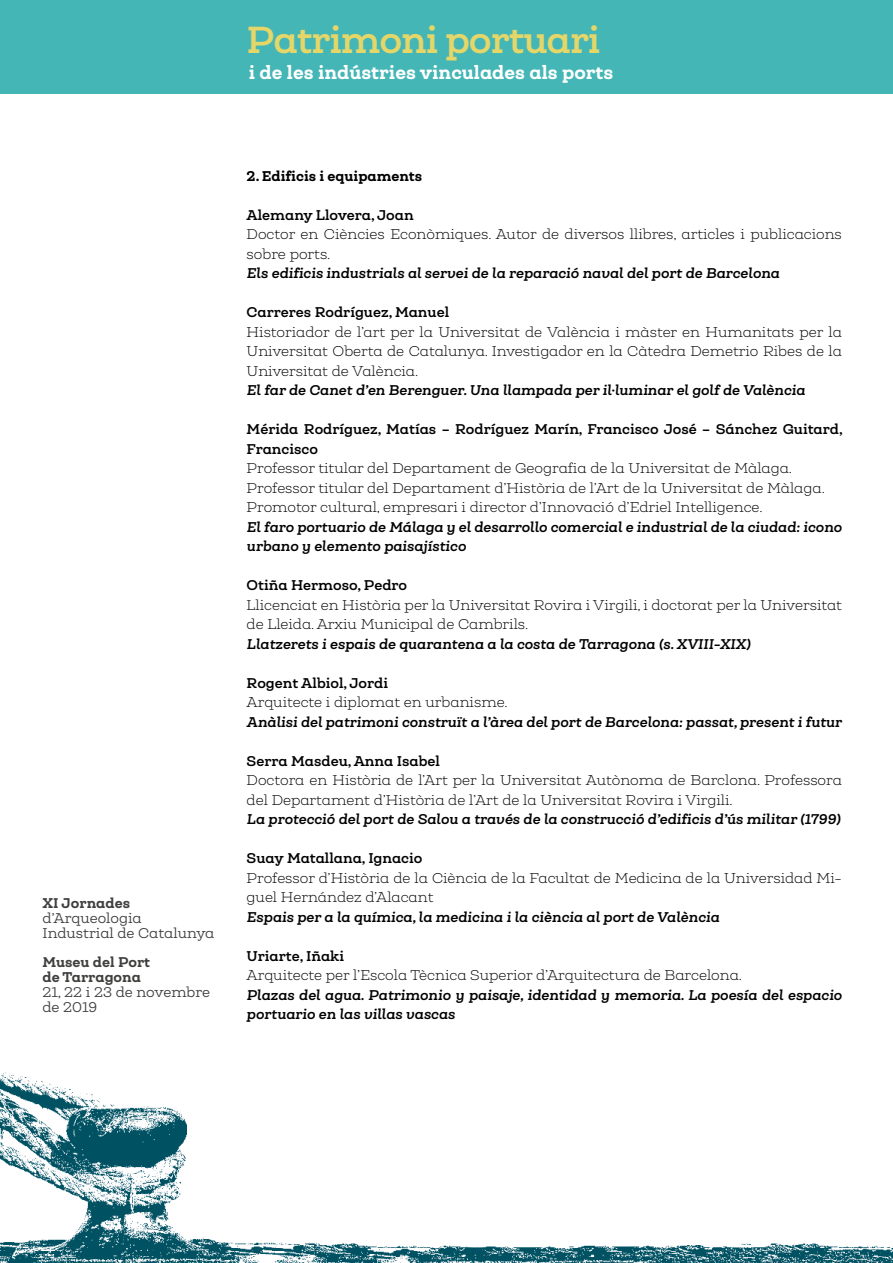
<style>
.page{position:relative;width:893px;height:1263px;background:#fff}
.page>*{position:absolute;margin:0;border:0;box-sizing:border-box;transform-origin:0 0}
.t1{font:700 36px "Queulat";letter-spacing:-.03em;color:#e4d669}
.t2{font:900 18px "Queulat";color:#fff}
.t3{font:300 13.5px/19.5px "Queulat";color:#000}
.t4{font:italic 700 13.5px/19.5px "Queulat";color:#000}
.t5{font:700 13.5px/19.5px "Queulat";color:#000}
.t6{font:13.5px/15px "Queulat";color:#3f3f3e}
.t7{font:900 13.5px/15px "Queulat";color:#3f3f3e}
.t8{font:900 13.5px "Queulat";color:#000}
</style>
<div class="page">
<img style="left:0;top:1072px;width:893px;height:191px">
<div style="left:0;top:0;width:893px;height:94px;background:#44b6b6"></div>
<h1 class="t1" style="left:247px;top:16px;width:355px">Patrimoni portuari</h1>
<h2 class="t2" style="left:249px;top:59px;width:366px">i de les indústries vinculades als ports</h2>
<p class="t7" style="left:43px;top:895px;width:89px">XI Jornades</p>
<p class="t6" style="left:43px;top:910px;width:173px">d’Arqueologia<br>Industrial de Catalunya</p>
<p class="t7" style="left:43px;top:955px;width:109px">Museu del Port de Tarragona</p>
<p class="t6" style="left:43px;top:984px;width:169px">21, 22 i 23 de novembre de 2019</p>
<p class="t8" style="left:247px;top:166px;width:177px">2. Edificis i equipaments</p>
<p class="t5" style="left:247px;top:205px;width:169px">Alemany Llovera, Joan</p>
<p class="t3" style="left:247px;top:224px;width:597px">Doctor en Ciències Econòmiques. Autor de diversos llibres, articles i publicacions sobre ports.</p>
<p class="t4" style="left:247px;top:263px;width:535px">Els edificis industrials al servei de la reparació naval del port de Barcelona</p>
<p class="t5" style="left:247px;top:302px;width:204px">Carreres Rodríguez, Manuel</p>
<p class="t3" style="left:247px;top:322px;width:597px;text-align:justify">Historiador de l’art per la Universitat de València i màster en Humanitats per la Universitat Oberta de Catalunya. Investigador en la Càtedra Demetrio Ribes de la Universitat de València.</p>
<p class="t4" style="left:247px;top:380px;width:560px">El far de Canet d’en Berenguer. Una llampada per il·luminar el golf de València</p>
<p class="t5" style="left:247px;top:419px;width:598px">Mérida Rodríguez, Matías – Rodríguez Marín, Francisco José – Sánchez Guitard,<br>Francisco</p>
<p class="t3" style="left:247px;top:458px;width:547px">Professor titular del Departament de Geografia de la Universitat de Màlaga.</p>
<p class="t3" style="left:247px;top:478px;width:580px">Professor titular del Departament d’Història de l’Art de la Universitat de Màlaga.</p>
<p class="t3" style="left:247px;top:497px;width:517px">Promotor cultural, empresari i director d’Innovació d’Edriel Intelligence.</p>
<p class="t4" style="left:247px;top:517px;width:597px">El faro portuario de Málaga y el desarrollo comercial e industrial de la ciudad: icono urbano y elemento paisajístico</p>
<p class="t5" style="left:247px;top:575px;width:162px">Otiña Hermoso, Pedro</p>
<p class="t3" style="left:247px;top:595px;width:597px">Llicenciat en Història per la Universitat Rovira i Virgili, i doctorat per la Universitat de Lleida. Arxiu Municipal de Cambrils.</p>
<p class="t4" style="left:247px;top:634px;width:505px">Llatzerets i espais de quarantena a la costa de Tarragona (s. XVIII-XIX)</p>
<p class="t5" style="left:247px;top:673px;width:143px">Rogent Albiol, Jordi</p>
<p class="t3" style="left:247px;top:692px;width:262px">Arquitecte i diplomat en urbanisme.</p>
<p class="t4" style="left:247px;top:712px;width:597px">Anàlisi del patrimoni construït a l’àrea del port de Barcelona: passat, present i futur</p>
<p class="t5" style="left:247px;top:751px;width:195px">Serra Masdeu, Anna Isabel</p>
<p class="t3" style="left:247px;top:770px;width:597px">Doctora en Història de l’Art per la Universitat Autònoma de Barclona. Professora del Departament d’Història de l’Art de la Universitat Rovira i Virgili.</p>
<p class="t4" style="left:247px;top:809px;width:595px">La protecció del port de Salou a través de la construcció d’edificis d’ús militar (1799)</p>
<p class="t5" style="left:247px;top:848px;width:177px">Suay Matallana, Ignacio</p>
<p class="t3" style="left:247px;top:868px;width:597px">Professor d’Història de la Ciència de la Facultat de Medicina de la Universidad Mi&shy;guel Hernández d’Alacant</p>
<p class="t4" style="left:247px;top:907px;width:474px">Espais per a la química, la medicina i la ciència al port de València</p>
<p class="t5" style="left:247px;top:946px;width:99px">Uriarte, Iñaki</p>
<p class="t3" style="left:247px;top:965px;width:497px">Arquitecte per l’Escola Tècnica Superior d’Arquitectura de Barcelona.</p>
<p class="t4" style="left:247px;top:985px;width:597px">Plazas del agua. Patrimonio y paisaje, identidad y memoria. La poesía del espacio portuario en las villas vascas</p>
</div>
